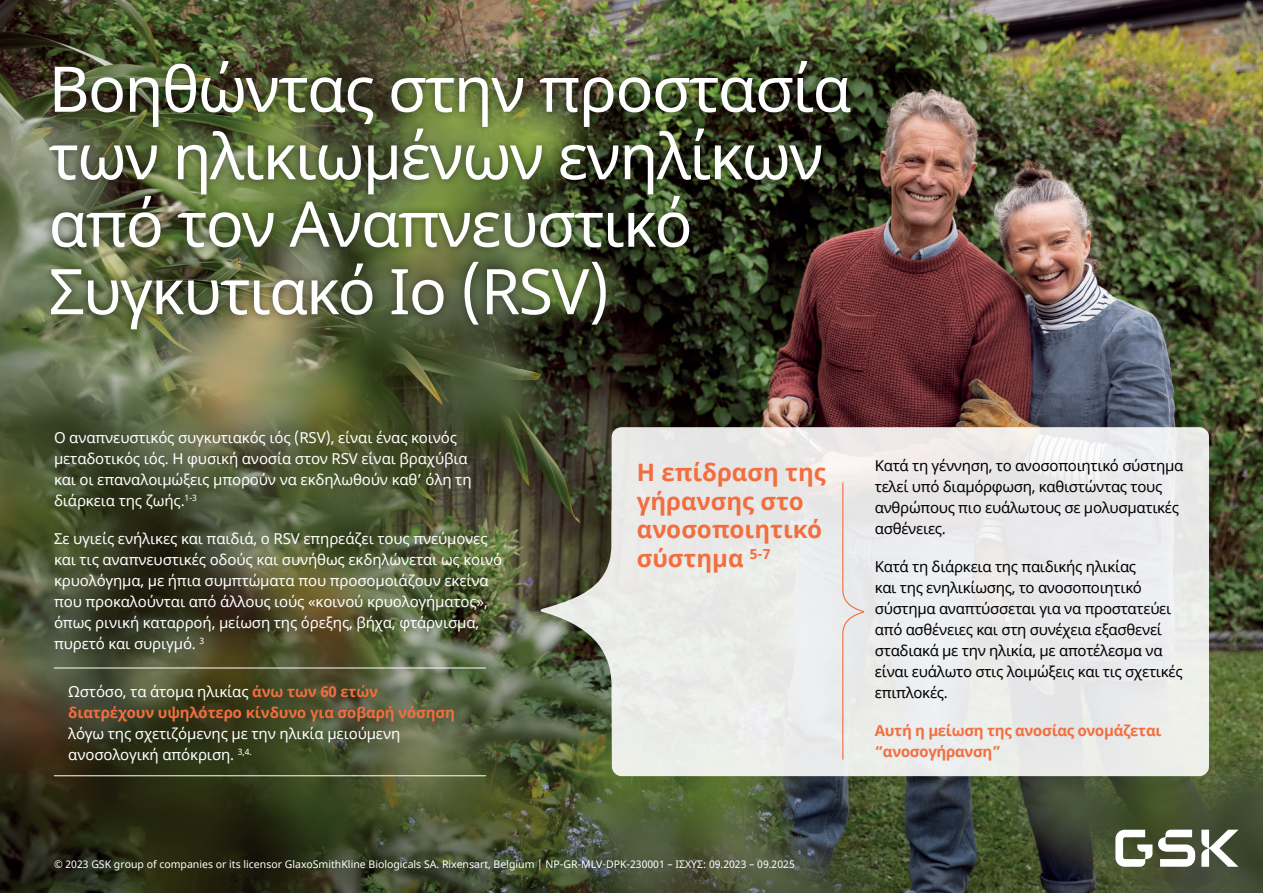
<style>
.page{position:relative;width:1263px;height:893px;background:#fff}
.page>*{position:absolute;margin:0;border:0;box-sizing:border-box;transform-origin:0 0}
.t1{font:63px/67.5px "Noto Sans";letter-spacing:-.025em;color:#fff}
.t2{font:700 24px/28.8px "Noto Sans";color:#f26e3f}
.t3{font:15px/21px "Noto Sans";letter-spacing:-.01em;color:#fff}
.t4{font:15px/21px "Noto Sans";letter-spacing:-.02em;color:#000001}
.t5{font:700 15px/21px "Noto Sans";letter-spacing:-.02em;color:#f26e3f}
.t6{font:10.5px "Noto Sans";color:#fff}
.s1{font-weight:400;color:#fff}
</style>
<div class="page">
<img style="left:0;top:0;width:1263px;height:893px">
<svg style="left:1115px;top:830px;width:123px;height:37px"></svg>
<svg style="left:540px;top:427px;width:669px;height:349px;background:#dadbd8"></svg>
<div style="left:41px;top:52px;width:818px;height:286px;background:#000001;opacity:.5"></div>
<hr style="left:54px;top:775px;width:432px;height:1px;background:#fff">
<hr style="left:54px;top:668px;width:432px;height:1px;background:#fff">
<svg style="left:842px;top:481px;width:22px;height:280px;background:#e9e2e0"></svg>
<h1 class="t1" style="left:49px;top:57px;width:804px">Βοηθώντας στην προστασία των ηλικιωμένων ενηλίκων από τον Αναπνευστικό<br>Συγκυτιακό Ιο (RSV)</h1>
<p class="t3" style="left:54px;top:428px;width:419px">Ο αναπνευστικός συγκυτιακός ιός (RSV), είναι ένας κοινός μεταδοτικός ιός. Η φυσική ανοσία στον RSV είναι βραχύβια και οι επαναλοιμώξεις μπορούν να εκδηλωθούν καθ’ όλη τη διάρκεια της ζωής.<sup>1-3</sup></p>
<p class="t3" style="left:54px;top:529px;width:450px">Σε υγιείς ενήλικες και παιδιά, ο RSV επηρεάζει τους πνεύμονες και τις αναπνευστικές οδούς και συνήθως εκδηλώνεται ως κοινό κρυολόγημα, με ήπια συμπτώματα που προσομοιάζουν εκείνα που προκαλούνται από άλλους ιούς «κοινού κρυολογήματος», όπως ρινική καταρροή, μείωση της όρεξης, βήχα, φτάρνισμα, πυρετό και συριγμό. <sup>3</sup></p>
<p class="t5" style="left:68px;top:682px;width:388px"><span class="s1">Ωστόσο, τα άτομα ηλικίας</span> άνω των 60 ετών διατρέχουν υψηλότερο κίνδυνο για σοβαρή νόσηση</p>
<p class="t3" style="left:68px;top:724px;width:334px">λόγω της σχετιζόμενης με την ηλικία μειούμενη ανοσολογική απόκριση. <sup>3,4.</sup></p>
<h2 class="t2" style="left:637px;top:458px;width:190px">Η επίδραση της γήρανσης στο ανοσοποιητικό σύστημα <sup>5-7</sup></h2>
<p class="t6" style="left:54px;top:857px;width:742px">© 2023 GSK group of companies or its licensor GlaxoSmithKline Biologicals SA. Rixensart, Belgium | NP-GR-MLV-DPK-230001 – ΙΣΧΥΣ: 09.2023 – 09.2025</p>
<p class="t4" style="left:875px;top:456px;width:310px">Κατά τη γέννηση, το ανοσοποιητικό σύστημα τελεί υπό διαμόρφωση, καθιστώντας τους ανθρώπους πιο ευάλωτους σε μολυσματικές ασθένειες.</p>
<p class="t4" style="left:875px;top:557px;width:309px">Κατά τη διάρκεια της παιδικής ηλικίας<br>και της ενηλικίωσης, το ανοσοποιητικό σύστημα αναπτύσσεται για να προστατεύει από ασθένειες και στη συνέχεια εξασθενεί σταδιακά με την ηλικία, με αποτέλεσμα να είναι ευάλωτο στις λοιμώξεις και τις σχετικές επιπλοκές.</p>
<p class="t5" style="left:875px;top:721px;width:288px">Αυτή η μείωση της ανοσίας ονομάζεται “ανοσογήρανση”</p>
</div>
